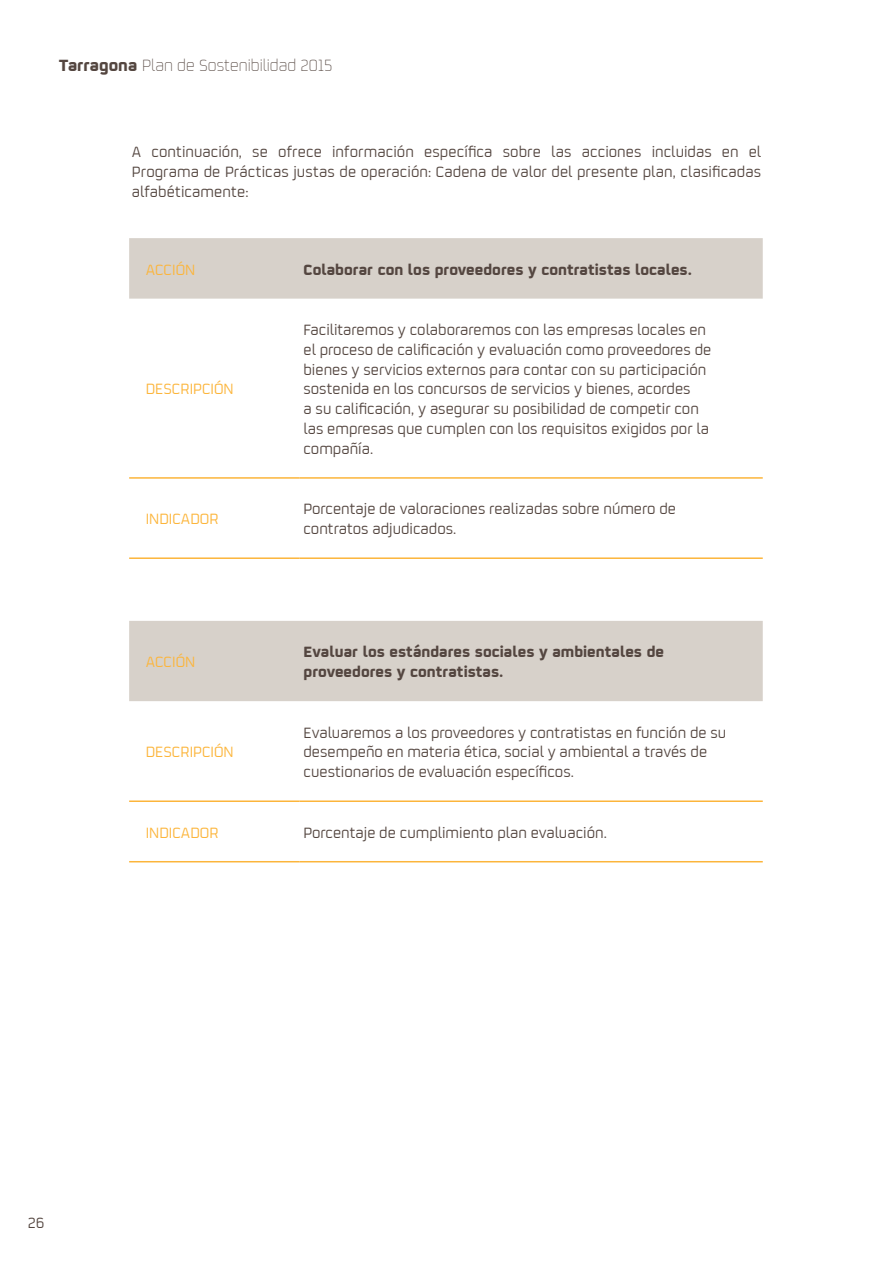
<style>
.page{position:relative;width:893px;height:1263px;background:#fff}
.page>*{position:absolute;margin:0;border:0;box-sizing:border-box;transform-origin:0 0}
.t1{font:300 18px "Repsol";color:#544640}
.t2{font:16.5px/19.8px "Repsol";color:#544640}
.t3{font:700 16.5px/19.8px "Repsol";color:#544640}
.t4{font:16.5px "Repsol";color:#fcb53b}
.s1{font-weight:700}
</style>
<div class="page">
<div style="left:129px;top:238px;width:634px;height:61px;background:#d7d1ca"></div>
<hr style="left:129px;top:477px;width:170px;height:2px;background:#fcb53b">
<hr style="left:299px;top:477px;width:464px;height:2px;background:#fcb53b">
<hr style="left:129px;top:557px;width:170px;height:2px;background:#fcb53b">
<hr style="left:299px;top:557px;width:464px;height:2px;background:#fcb53b">
<div style="left:129px;top:621px;width:634px;height:80px;background:#d7d1ca"></div>
<hr style="left:129px;top:800px;width:170px;height:2px;background:#fcb53b">
<hr style="left:299px;top:800px;width:464px;height:2px;background:#fcb53b">
<hr style="left:129px;top:861px;width:170px;height:1px;background:#fcb53b">
<hr style="left:299px;top:861px;width:464px;height:1px;background:#fcb53b">
<p class="t1" style="left:59px;top:53px;width:275px"><span class="s1">Tarragona</span> Plan de Sostenibilidad 2015</p>
<p class="t2" style="left:132px;top:141px;width:631px;text-align:justify">A continuación, se ofrece información específica sobre las acciones incluidas en el Programa de Prácticas justas de operación: Cadena de valor del presente plan, clasificadas alfabéticamente:</p>
<p class="t4" style="left:146px;top:258px;width:51px">ACCIÓN</p>
<p class="t3" style="left:303px;top:257px;width:390px">Colaborar con los proveedores y contratistas locales.</p>
<p class="t4" style="left:146px;top:378px;width:90px">DESCRIPCIÓN</p>
<p class="t2" style="left:303px;top:319px;width:409px">Facilitaremos y colaboraremos con las empresas locales en el proceso de calificación y evaluación como proveedores de bienes y servicios externos para contar con su participación sostenida en los concursos de servicios y bienes, acordes<br>a su calificación, y asegurar su posibilidad de competir con las empresas que cumplen con los requisitos exigidos por la compañía.</p>
<p class="t4" style="left:146px;top:508px;width:74px">INDICADOR</p>
<p class="t2" style="left:303px;top:498px;width:374px">Porcentaje de valoraciones realizadas sobre número de contratos adjudicados.</p>
<p class="t4" style="left:146px;top:651px;width:51px">ACCIÓN</p>
<p class="t3" style="left:303px;top:640px;width:362px">Evaluar los estándares sociales y ambientales de proveedores y contratistas.</p>
<p class="t4" style="left:146px;top:741px;width:90px">DESCRIPCIÓN</p>
<p class="t2" style="left:303px;top:721px;width:424px">Evaluaremos a los proveedores y contratistas en función de su desempeño en materia ética, social y ambiental a través de cuestionarios de evaluación específicos.</p>
<p class="t4" style="left:146px;top:821px;width:74px">INDICADOR</p>
<p class="t2" style="left:303px;top:821px;width:305px">Porcentaje de cumplimiento plan evaluación.</p>
<p class="t2" style="left:28px;top:1211px;width:18px">26</p>
</div>
